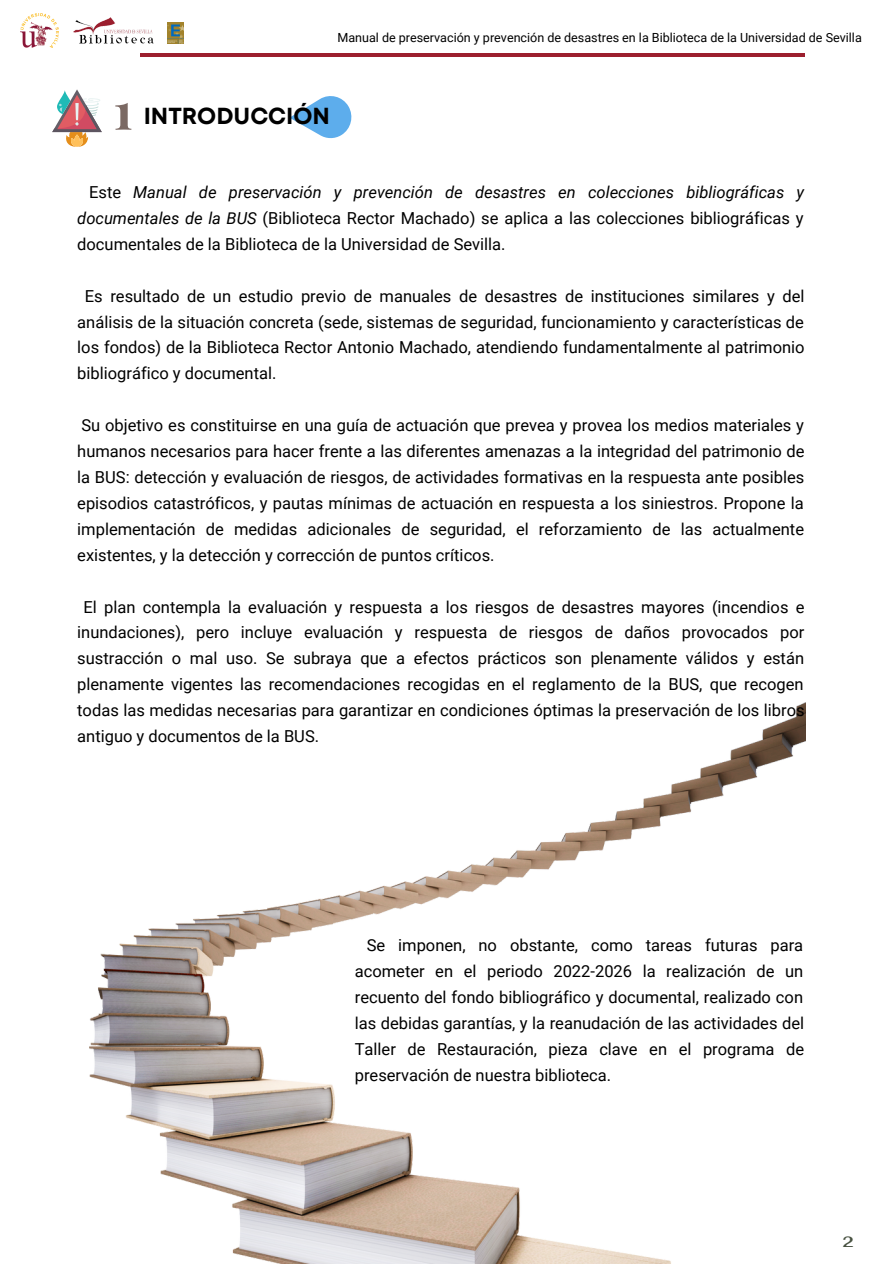
<style>
.page{position:relative;width:894px;height:1264px;background:#fff}
.page>*{position:absolute;margin:0;border:0;box-sizing:border-box;transform-origin:0 0}
.t1{font:700 23.25px "Mont";color:#000}
.t2{font:16.5px/26px "Roboto";color:#000;text-align:justify}
.t3{font:700 15px "Fahkwang";color:#485241}
.t4{font:12.6px "Roboto";color:#000}
.s1{font-family:"Playfair Display";font-size:51.15px;color:#3a1e16}
.s2{font-style:italic}
</style>
<div class="page">
<hr style="left:140px;top:53px;width:664px;height:4px;background:#9c1f2e">
<img style="left:74px;top:17px;width:80px;height:27px">
<img style="left:20px;top:14px;width:39px;height:34px">
<img style="left:168px;top:22px;width:15px;height:21px">
<img style="left:89px;top:703px;width:715px;height:560px">
<svg style="left:52px;top:89px;width:50px;height:58px"></svg>
<svg style="left:289px;top:96px;width:63px;height:43px"></svg>
<p class="t4" style="left:337px;top:30px;width:525px">Manual de preservación y prevención de desastres en la Biblioteca de la Universidad de Sevilla</p>
<p class="t1" style="left:113px;top:107px;width:218px"><span class="s1">1</span> INTRODUCCIÓN</p>
<p class="t2" style="left:77px;top:179px;width:728px;text-indent:12px">Este <span class="s2">Manual de preservación y prevención de desastres en colecciones bibliográficas y documentales de la BUS</span> (Biblioteca Rector Machado) se aplica a las colecciones bibliográficas y documentales de la Biblioteca de la Universidad de Sevilla.</p>
<p class="t2" style="left:77px;top:283px;width:728px;text-indent:7px">Es resultado de un estudio previo de manuales de desastres de instituciones similares y del análisis de la situación concreta (sede, sistemas de seguridad, funcionamiento y características de los fondos) de la Biblioteca Rector Antonio Machado, atendiendo fundamentalmente al patrimonio bibliográfico y documental.</p>
<p class="t2" style="left:77px;top:412px;width:728px">Su objetivo es constituirse en una guía de actuación que prevea y provea los medios materiales y humanos necesarios para hacer frente a las diferentes amenazas a la integridad del patrimonio de la BUS: detección y evaluación de riesgos, de actividades formativas en la respuesta ante posibles episodios catastróficos, y pautas mínimas de actuación en respuesta a los siniestros. Propone la implementación de medidas adicionales de seguridad, el reforzamiento de las actualmente existentes, y la detección y corrección de puntos críticos.</p>
<p class="t2" style="left:77px;top:594px;width:728px;text-indent:6px">El plan contempla la evaluación y respuesta a los riesgos de desastres mayores (incendios e inundaciones), pero incluye evaluación y respuesta de riesgos de daños provocados por sustracción o mal uso. Se subraya que a efectos prácticos son plenamente válidos y están plenamente vigentes las recomendaciones recogidas en el reglamento de la BUS, que recogen todas las medidas necesarias para garantizar en condiciones óptimas la preservación de los libros antiguo y documentos de la BUS.</p>
<p class="t2" style="left:354px;top:932px;width:451px;text-indent:12px">Se imponen, no obstante, como tareas futuras para acometer en el periodo 2022-2026 la realización de un recuento del fondo bibliográfico y documental, realizado con las debidas garantías, y la reanudación de las actividades del Taller de Restauración, pieza clave en el programa de preservación de nuestra biblioteca.</p>
<p class="t3" style="left:842px;top:1231px;width:13px">2</p>
</div>
